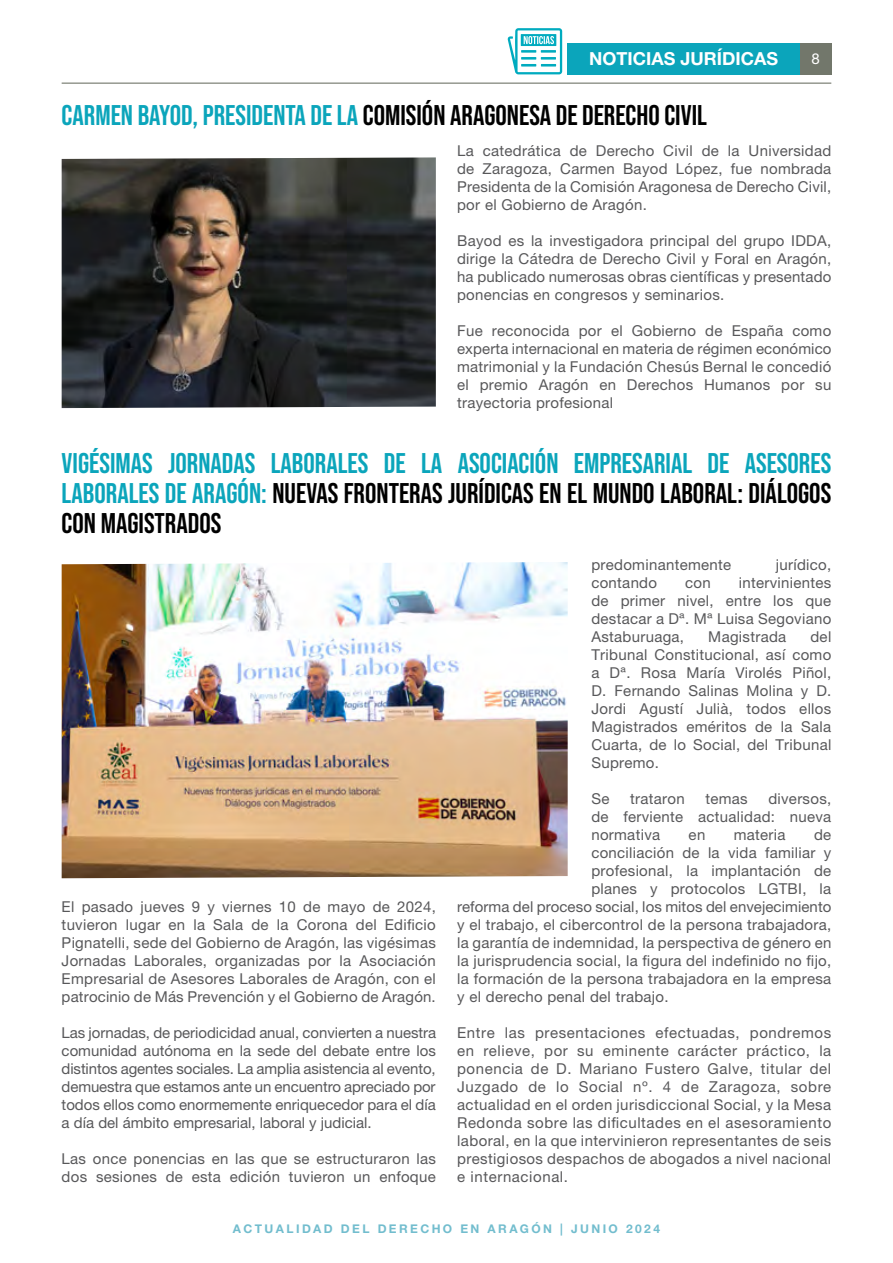
<style>
.page{position:relative;width:893px;height:1263px;background:#fff}
.page>*{position:absolute;margin:0;border:0;box-sizing:border-box;transform-origin:0 0}
.t1{font:700 28.5px/30px "Bebas Neue Pro";color:#0ba5bb;text-align:justify}
.t2{font:700 28.5px "Bebas Neue Pro";color:#000}
.t3{font:700 18px "Helvetica Neue LT Pro";color:#fff}
.t4{font:15px/18px "Helvetica Neue LT Pro";letter-spacing:.02em;color:#58585a;text-align:justify}
.t5{font:15px "Helvetica Neue LT Pro";color:#fff}
.t6{font:700 12px "Helvetica Neue LT Pro";letter-spacing:.2em;color:#72bdce}
.s1{color:#0ba5bb}
.s2{color:#000}
</style>
<div class="page">
<hr style="left:62px;top:83px;width:769px;height:1px;background:#72776b">
<div style="left:800px;top:43px;width:31px;height:31px;background:#72776b"></div>
<div style="left:568px;top:43px;width:232px;height:31px;background:#0ba5bb"></div>
<svg style="left:508px;top:28px;width:54px;height:46px"></svg>
<img style="left:62px;top:157px;width:374px;height:251px">
<img style="left:62px;top:562px;width:506px;height:316px">
<p class="t3" style="left:589px;top:48px;width:190px">NOTICIAS JURÍDICAS</p>
<p class="t5" style="left:811px;top:50px;width:10px">8</p>
<h1 class="t2" style="left:62px;top:99px;width:647px"><span class="s1">CARMEN BAYOD, PRESIDENTA DE LA</span> COMISIÓN ARAGONESA DE DERECHO CIVIL</h1>
<p class="t4" style="left:457px;top:142px;width:376px">La catedrática de Derecho Civil de la Universidad de Zaragoza, Carmen Bayod López, fue nombrada Presidenta de la Comisión Aragonesa de Derecho Civil, por el Gobierno de Aragón.</p>
<p class="t4" style="left:457px;top:232px;width:376px">Bayod es la investigadora principal del grupo IDDA, dirige la Cátedra de Derecho Civil y Foral en Aragón, ha publicado numerosas obras científicas y presentado ponencias en congresos y seminarios.</p>
<p class="t4" style="left:457px;top:322px;width:376px">Fue reconocida por el Gobierno de España como experta internacional en materia de régimen económico matrimonial y la Fundación Chesús Bernal le concedió el premio Aragón en Derechos Humanos por su trayectoria profesional</p>
<h1 class="t1" style="left:62px;top:447px;width:771px">VIGÉSIMAS JORNADAS LABORALES DE LA ASOCIACIÓN EMPRESARIAL DE ASESORES LABORALES DE ARAGÓN: <span class="s2">NUEVAS FRONTERAS JURÍDICAS EN EL MUNDO LABORAL: DIÁLOGOS CON MAGISTRADOS</span></h1>
<p class="t4" style="left:62px;top:898px;width:376px">El pasado jueves 9 y viernes 10 de mayo de 2024, tuvieron lugar en la Sala de la Corona del Edificio Pignatelli, sede del Gobierno de Aragón, las vigésimas Jornadas Laborales, organizadas por la Asociación Empresarial de Asesores Laborales de Aragón, con el patrocinio de Más Prevención y el Gobierno de Aragón.</p>
<p class="t4" style="left:62px;top:1024px;width:376px">Las jornadas, de periodicidad anual, convierten a nuestra comunidad autónoma en la sede del debate entre los distintos agentes sociales. La amplia asistencia al evento, demuestra que estamos ante un encuentro apreciado por todos ellos como enormemente enriquecedor para el día a día del ámbito empresarial, laboral y judicial.</p>
<p class="t4" style="left:62px;top:1150px;width:376px">Las once ponencias en las que se estructuraron las dos sesiones de esta edición tuvieron un enfoque</p>
<p class="t4" style="left:591px;top:556px;width:141px">predominantemente</p>
<p class="t4" style="left:776px;top:556px;width:57px">jurídico,</p>
<p class="t4" style="left:591px;top:574px;width:67px">contando</p>
<p class="t4" style="left:685px;top:574px;width:27px">con</p>
<p class="t4" style="left:591px;top:574px;width:241px;text-indent:147px">intervinientes de primer nivel, entre los que destacar a Dª. Mª Luisa Segoviano Astaburuaga,</p>
<p class="t4" style="left:591px;top:628px;width:241px;text-indent:219px">del Tribunal Constitucional, así como a Dª. Rosa María Virolés Piñol, D. Fernando Salinas Molina y D.<br>Jordi Agustí Julià, todos ellos Magistrados eméritos de la Sala Cuarta, de lo Social, del Tribunal Supremo.</p>
<p class="t4" style="left:591px;top:790px;width:20px">Se</p>
<p class="t4" style="left:630px;top:790px;width:56px">trataron</p>
<p class="t4" style="left:705px;top:790px;width:44px">temas</p>
<p class="t4" style="left:708px;top:628px;width:79px">Magistrada</p>
<p class="t4" style="left:591px;top:790px;width:241px;text-indent:177px">diversos, de ferviente actualidad: nueva normativa</p>
<p class="t4" style="left:689px;top:826px;width:18px">en</p>
<p class="t4" style="left:734px;top:826px;width:53px">materia</p>
<p class="t4" style="left:814px;top:826px;width:19px">de</p>
<p class="t4" style="left:591px;top:844px;width:241px">conciliación de la vida familiar y</p>
<p class="t4" style="left:591px;top:862px;width:241px">profesional, la implantación de</p>
<p class="t4" style="left:591px;top:880px;width:241px">planes y protocolos LGTBI, la</p>
<p class="t4" style="left:457px;top:898px;width:376px">reforma del proceso social, los mitos del envejecimiento</p>
<p class="t4" style="left:457px;top:916px;width:376px">y el trabajo, el cibercontrol de la persona trabajadora,</p>
<p class="t4" style="left:457px;top:934px;width:376px">la garantía de indemnidad, la perspectiva de género en</p>
<p class="t4" style="left:457px;top:952px;width:376px">la jurisprudencia social, la figura del indefinido no fijo,</p>
<p class="t4" style="left:457px;top:970px;width:376px">la formación de la persona trabajadora en la empresa</p>
<p class="t4" style="left:457px;top:988px;width:213px">y el derecho penal del trabajo.</p>
<p class="t4" style="left:457px;top:1024px;width:376px">Entre las presentaciones efectuadas, pondremos en relieve, por su eminente carácter práctico, la ponencia de D. Mariano Fustero Galve, titular del Juzgado de lo Social nº. 4 de Zaragoza, sobre actualidad en el orden jurisdiccional Social, y la Mesa Redonda sobre las dificultades en el asesoramiento laboral, en la que intervinieron representantes de seis prestigiosos despachos de abogados a nivel nacional e internacional.</p>
<p class="t6" style="left:233px;top:1221px;width:428px">ACTUALIDAD DEL DERECHO EN ARAGÓN | JUNIO 2024</p>
</div>
